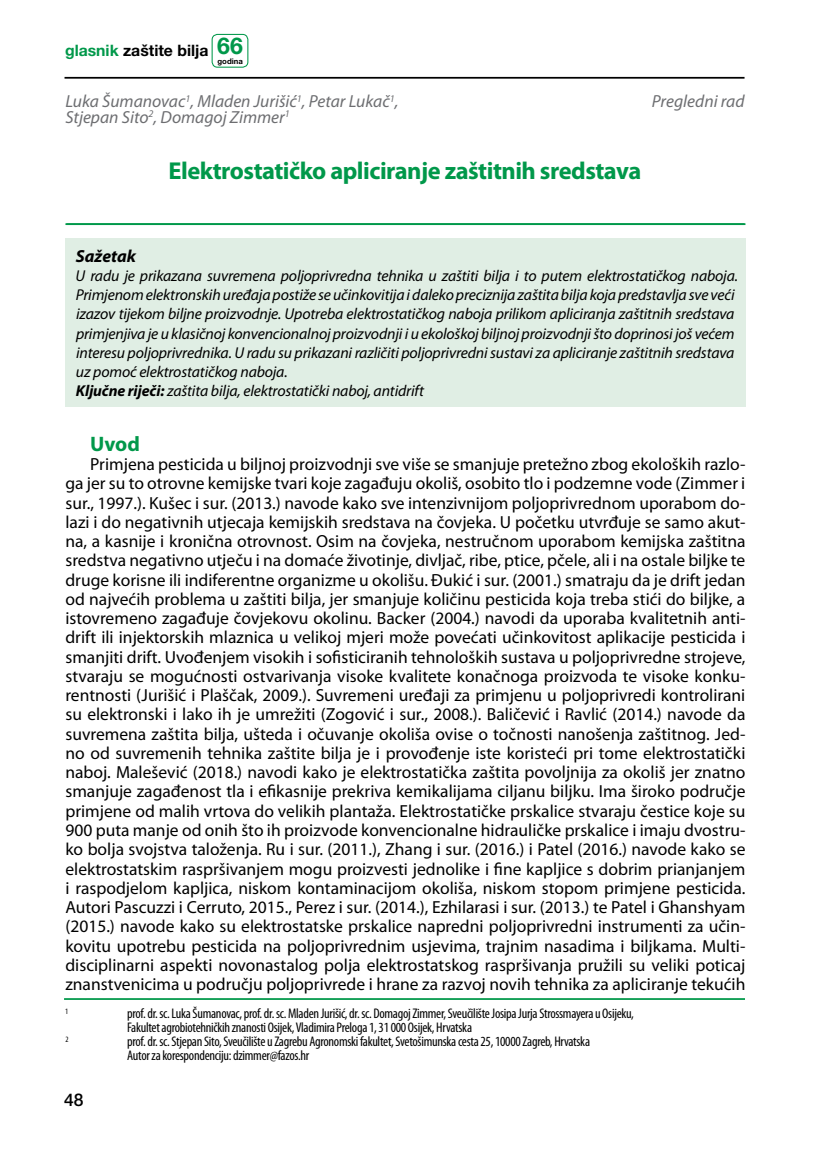
<style>
.page{position:relative;width:819px;height:1166px;background:#fff}
.page>*{position:absolute;margin:0;border:0;box-sizing:border-box;transform-origin:0 0}
.t1{font:700 24.5px "Myriad Pro";letter-spacing:-.02em;color:#00984a}
.t2{font:700 21px "Myriad Pro";color:#00984a}
.t3{font:17.5px/19.2px "Myriad Pro";color:#000;text-align:justify}
.t4{font:italic 17.5px "Myriad Pro";color:#6d6e71}
.t5{font:italic 700 17.5px "Myriad Pro";color:#000}
.t6{font:500 17.5px "Helvetica Neue LT Pro";color:#000}
.t7{font:italic 15.75px/19.2px "Myriad Pro";letter-spacing:-.01em;color:#000}
.t8{font:700 15.75px "Helvetica Neue LT Pro";color:#000}
.t9{font:condensed 14px/14px "Myriad Pro";letter-spacing:-.02em;color:#000}
.t10{font:condensed 8.22px "Myriad Pro";color:#000}
.t11{font:700 7.7px "Helvetica Neue LT Pro";color:#000}
.s1{color:#00984a}
.s2{font-size:23.1px;color:#00984a}
.s3{font-weight:700}
</style>
<div class="page">
<hr style="left:64px;top:77px;width:680px;height:2px;background:#000">
<hr style="left:65px;top:223px;width:679px;height:2px;background:#00984a">
<div style="left:211px;top:34px;width:37px;height:34px;border:1px solid #00984a;border-radius:5px"></div>
<hr style="left:66px;top:223px;width:679px;height:2px;background:#00984a">
<div style="left:65px;top:238px;width:680px;height:169px;background:#e0eee4"></div>
<hr style="left:64px;top:998px;width:681px;height:2px;background:#00984a">
<p class="t8" style="left:65px;top:41px;width:179px"><span class="s1">glasnik</span> zaštite bilja <span class="s2">66</span></p>
<p class="t11" style="left:217px;top:56px;width:27px">godina</p>
<p class="t4" style="left:65px;top:91px;width:334px">Luka Šumanovac<sup>1</sup>, Mladen Jurišić<sup>1</sup>, Petar Lukač<sup>1</sup>,</p>
<p class="t4" style="left:652px;top:91px;width:94px">Pregledni rad</p>
<p class="t4" style="left:65px;top:106px;width:226px">Stjepan Sito<sup>2</sup>, Domagoj Zimmer<sup>1</sup></p>
<h1 class="t1" style="left:168px;top:154px;width:474px">Elektrostatičko apliciranje zaštitnih sredstava</h1>
<p class="t5" style="left:76px;top:244px;width:62px">Sažetak</p>
<p class="t7" style="left:76px;top:266px;width:664px">U radu je prikazana suvremena poljoprivredna tehnika u zaštiti bilja i to putem elektrostatičkog naboja.<br>Primjenom elektronskih uređaja postiže se učinkovitija i daleko preciznija zaštita bilja koja predstavlja sve veći izazov tijekom biljne proizvodnje. Upotreba elektrostatičkog naboja prilikom apliciranja zaštitnih sredstava primjenjiva je u klasičnoj konvencionalnoj proizvodnji i u ekološkoj biljnoj proizvodnji što doprinosi još većem interesu poljoprivrednika. U radu su prikazani različiti poljoprivredni sustavi za apliciranje zaštitnih sredstava uz pomoć elektrostatičkog naboja.<br><span class="s3">Ključne riječi:</span> zaštita bilja, elektrostatički naboj, antidrift</p>
<p class="t2" style="left:90px;top:430px;width:51px">Uvod</p>
<p class="t3" style="left:65px;top:454px;width:681px;text-indent:25px">Primjena pesticida u biljnoj proizvodnji sve više se smanjuje pretežno zbog ekoloških razlo&shy;ga jer su to otrovne kemijske tvari koje zagađuju okoliš, osobito tlo i podzemne vode (Zimmer i sur., 1997.). Kušec i sur. (2013.) navode kako sve intenzivnijom poljoprivrednom uporabom do&shy;lazi i do negativnih utjecaja kemijskih sredstava na čovjeka. U početku utvrđuje se samo akut&shy;na, a kasnije i kronična otrovnost. Osim na čovjeka, nestručnom uporabom kemijska zaštitna sredstva negativno utječu i na domaće životinje, divljač, ribe, ptice, pčele, ali i na ostale biljke te druge korisne ili indiferentne organizme u okolišu. Đukić i sur. (2001.) smatraju da je drift jedan od najvećih problema u zaštiti bilja, jer smanjuje količinu pesticida koja treba stići do biljke, a istovremeno zagađuje čovjekovu okolinu. Backer (2004.) navodi da uporaba kvalitetnih anti&shy;drift ili injektorskih mlaznica u velikoj mjeri može povećati učinkovitost aplikacije pesticida i smanjiti drift. Uvođenjem visokih i sofisticiranih tehnoloških sustava u poljoprivredne strojeve, stvaraju se mogućnosti ostvarivanja visoke kvalitete konačnoga proizvoda te visoke konku&shy;rentnosti (Jurišić i Plaščak, 2009.). Suvremeni uređaji za primjenu u poljoprivredi kontrolirani su elektronski i lako ih je umrežiti (Zogović i sur., 2008.). Baličević i Ravlić (2014.) navode da suvremena zaštita bilja, ušteda i očuvanje okoliša ovise o točnosti nanošenja zaštitnog. Jed&shy;no od suvremenih tehnika zaštite bilja je i provođenje iste koristeći pri tome elektrostatički naboj. Malešević (2018.) navodi kako je elektrostatička zaštita povoljnija za okoliš jer znatno smanjuje zagađenost tla i efikasnije prekriva kemikalijama ciljanu biljku. Ima široko područje primjene od malih vrtova do velikih plantaža. Elektrostatičke prskalice stvaraju čestice koje su 900 puta manje od onih što ih proizvode konvencionalne hidrauličke prskalice i imaju dvostru&shy;ko bolja svojstva taloženja. Ru i sur. (2011.), Zhang i sur. (2016.) i Patel (2016.) navode kako se elektrostatskim raspršivanjem mogu proizvesti jednolike i fine kapljice s dobrim prianjanjem i raspodjelom kapljica, niskom kontaminacijom okoliša, niskom stopom primjene pesticida.<br>Autori Pascuzzi i Cerruto, 2015., Perez i sur. (2014.), Ezhilarasi i sur. (2013.) te Patel i Ghanshyam (2015.) navode kako su elektrostatske prskalice napredni poljoprivredni instrumenti za učin&shy;kovitu upotrebu pesticida na poljoprivrednim usjevima, trajnim nasadima i biljkama. Multi&shy;disciplinarni aspekti novonastalog polja elektrostatskog raspršivanja pružili su veliki poticaj znanstvenicima u području poljoprivrede i hrane za razvoj novih tehnika za apliciranje tekućih</p>
<p class="t10" style="left:65px;top:1006px;width:5px">1</p>
<p class="t9" style="left:127px;top:1006px;width:508px">prof. dr. sc. Luka Šumanovac, prof. dr. sc. Mladen Jurišić, dr. sc. Domagoj Zimmer, Sveučilište Josipa Jurja Strossmayera u Osijeku,<br>Fakultet agrobiotehničkih znanosti Osijek, Vladimira Preloga 1, 31 000 Osijek, Hrvatska</p>
<p class="t10" style="left:65px;top:1034px;width:5px">2</p>
<p class="t9" style="left:127px;top:1034px;width:464px">prof. dr. sc. Stjepan Sito, Sveučilište u Zagrebu Agronomski fakultet, Svetošimunska cesta 25, 10000 Zagreb, Hrvatska<br>Autor za korespondenciju: dzimmer@fazos.hr</p>
<p class="t6" style="left:64px;top:1090px;width:21px">48</p>
</div>
